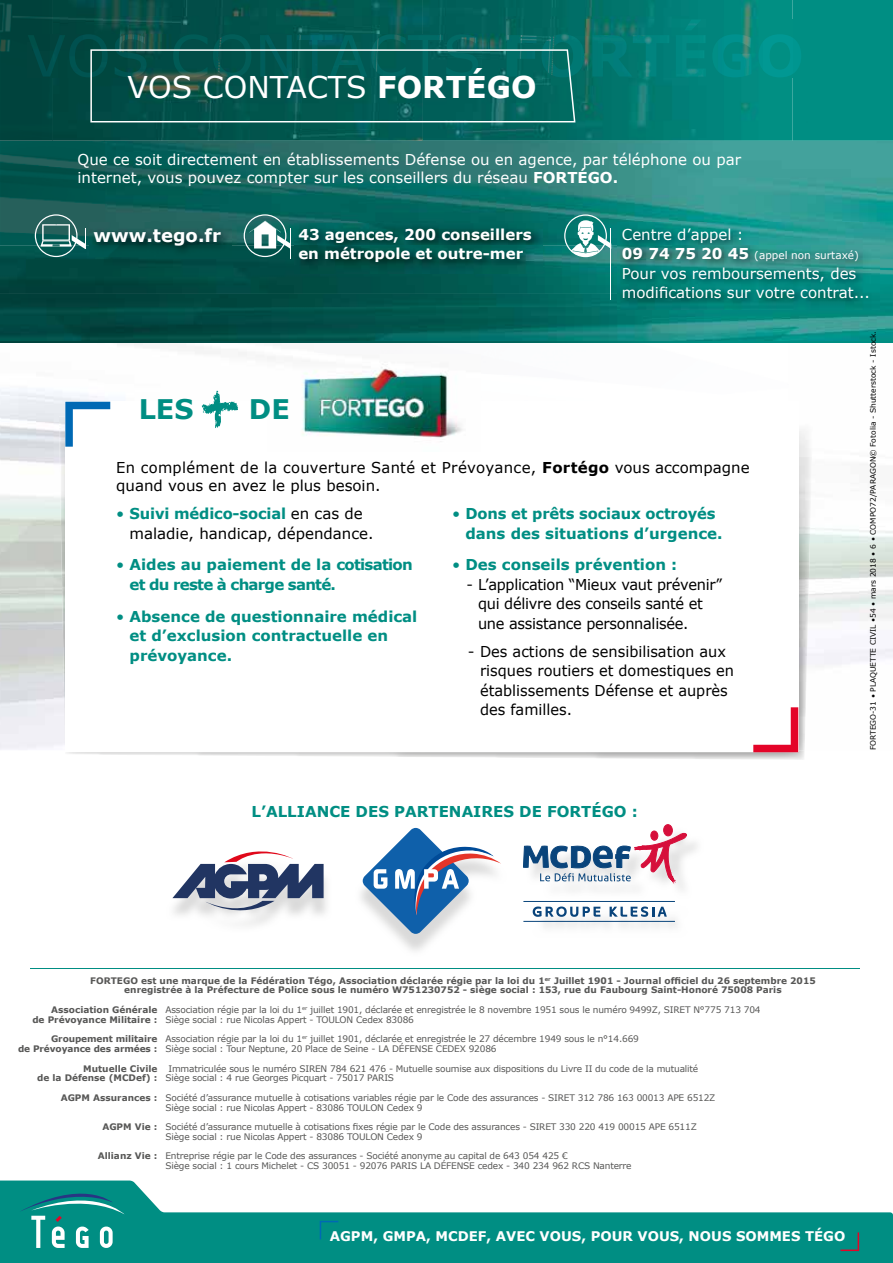
<style>
.page{position:relative;width:893px;height:1263px;background:#fff}
.page>*{position:absolute;margin:0;border:0;box-sizing:border-box;transform-origin:0 0}
.t1{font:30px "Verdana";color:#fff}
.t2{font:700 27px "Verdana";color:#008e83}
.t3{font:700 18px "Verdana";color:#fff}
.t4{font:15px/19.5px "Verdana";color:#000}
.t5{font:15px/18px "Verdana";color:#fff}
.t6{font:700 15px/19.5px "Verdana";color:#008e83}
.t7{font:15px/19.5px "Verdana";letter-spacing:-.02em;color:#000}
.t8{font:700 15px/19.5px "Verdana";letter-spacing:-.05em;color:#008e83}
.t9{font:700 15px/19.5px "Verdana";color:#fff}
.t10{font:700 13.35px "Verdana";color:#fff}
.t11{font:10.5px "Verdana";color:#fff}
.t12{font:9px/9.8px "Verdana";letter-spacing:-.02em;color:#575756}
.t13{font:700 9px/9.8px "Verdana";color:#575756;text-align:right}
.t14{font:7.5px "Verdana";color:#000}
.s1{font-weight:700}
.s2{font-weight:700;font-size:15px}
.s3{color:#008e83}
.s4{font-weight:700;color:#008e83}
.s5{font-weight:400}
</style>
<div class="page">
<img style="left:788px;top:342px;width:105px;height:323px">
<img style="left:0;top:342px;width:105px;height:408px">
<img style="left:473px;top:342px;width:315px;height:1px">
<img style="left:105px;top:342px;width:210px;height:60px">
<img style="left:315px;top:342px;width:158px;height:1px">
<img style="left:0;top:294px;width:893px;height:48px">
<img style="left:0;top:141px;width:893px;height:105px">
<img style="left:879px;top:246px;width:14px;height:48px">
<img style="left:0;top:246px;width:618px;height:48px">
<div style="left:792px;top:0;width:101px;height:141px;background:#008e83"></div>
<img style="left:0;top:141px;width:789px;height:1px">
<img style="left:0;top:0;width:792px;height:141px">
<img style="left:28px;top:34px;width:453px;height:43px">
<img style="left:792px;top:20px;width:9px;height:57px">
<img style="left:507px;top:20px;width:285px;height:57px">
<svg style="left:90px;top:49px;width:485px;height:73px;background:#0e6059"></svg>
<img style="left:89px;top:223px;width:142px;height:34px">
<svg style="left:35px;top:214px;width:51px;height:43px;background:#437c77"></svg>
<img style="left:294px;top:223px;width:248px;height:50px">
<hr style="left:291px;top:228px;width:1px;height:31px;background:#fff">
<svg style="left:244px;top:214px;width:47px;height:43px"></svg>
<hr style="left:610px;top:228px;width:1px;height:72px;background:#fff">
<img style="left:618px;top:223px;width:261px;height:86px">
<svg style="left:564px;top:214px;width:47px;height:43px"></svg>
<svg style="left:0;top:1180px;width:893px;height:83px;fill:#008e83"></svg>
<svg style="left:18px;top:1180px;width:107px;height:68px;background:#249a93"></svg>
<svg style="left:320px;top:1221px;width:18px;height:18px"></svg>
<svg style="left:840px;top:1232px;width:19px;height:19px"></svg>
<svg style="left:533px;top:906px;width:67px;height:11px"></svg>
<svg style="left:610px;top:906px;width:57px;height:11px"></svg>
<hr style="left:523px;top:901px;width:152px;height:1px;background:#09447b">
<hr style="left:523px;top:921px;width:152px;height:1px;background:#09447b">
<div style="left:650px;top:831px;width:8px;height:10px;background:#d71842;border:1px solid #d60f3b;border-radius:50%"></div>
<div style="left:663px;top:824px;width:10px;height:12px;background:#d60f3b;border:1px solid #d60f3b;border-radius:50%"></div>
<svg style="left:523px;top:832px;width:164px;height:64px"></svg>
<svg style="left:172px;top:851px;width:152px;height:71px"></svg>
<svg style="left:363px;top:828px;width:138px;height:106px"></svg>
<img style="left:798px;top:424px;width:15px;height:326px">
<img style="left:59px;top:416px;width:6px;height:334px">
<div style="left:65px;top:402px;width:733px;height:350px;background:#fff"></div>
<svg style="left:65px;top:402px;width:45px;height:45px"></svg>
<svg style="left:753px;top:707px;width:45px;height:45px"></svg>
<img style="left:267px;top:354px;width:196px;height:84px">
<svg style="left:202px;top:391px;width:36px;height:37px"></svg>
<hr style="left:30px;top:968px;width:829px;height:1px;background:#008e83">
<h1 class="t1" style="left:128px;top:66px;width:410px">VOS CONTACTS <span class="s1">FORTÉGO</span></h1>
<h3 class="t5" style="left:78px;top:150px;width:665px">Que ce soit directement en établissements Défense ou en agence, par téléphone ou par internet, vous pouvez compter sur les conseillers du réseau <span class="s1">FORTÉGO.</span></h3>
<h3 class="t3" style="left:94px;top:223px;width:129px">www.tego.fr</h3>
<h3 class="t9" style="left:298px;top:224px;width:235px">43 agences, 200 conseillers en métropole et outre-mer</h3>
<h3 class="t5" style="left:622px;top:225px;width:123px">Centre d’appel :</h3>
<p class="t11" style="left:622px;top:248px;width:239px"><span class="s2">09 74 75 20 45</span> (appel non surtaxé)</p>
<h3 class="t5" style="left:622px;top:263px;width:250px;line-height:19.5px">Pour vos remboursements, des modifications sur votre contrat...</h3>
<h2 class="t2" style="left:139px;top:390px;width:56px">LES</h2>
<h2 class="t2" style="left:249px;top:390px;width:42px">DE</h2>
<h3 class="t4" style="left:116px;top:458px;width:635px;line-height:18px">En complément de la couverture Santé et Prévoyance, <span class="s1">Fortégo</span> vous accompagne quand vous en avez le plus besoin.</h3>
<h3 class="t4" style="left:130px;top:504px;width:246px;text-indent:-13px"><span class="s3">•</span> <span class="s4">Suivi médico-social</span> en cas de maladie, handicap, dépendance.</h3>
<h3 class="t8" style="left:130px;top:555px;width:285px;text-indent:-13px"><span class="s5">•</span> Aides au paiement de la cotisation et du reste à charge santé.</h3>
<h3 class="t6" style="left:130px;top:606px;width:289px;text-indent:-13px"><span class="s5">•</span> Absence de questionnaire médical et d’exclusion contractuelle en prévoyance.</h3>
<h3 class="t6" style="left:465px;top:504px;width:259px;text-indent:-13px"><span class="s5">•</span> Dons et prêts sociaux octroyés dans des situations d’urgence.</h3>
<h3 class="t6" style="left:452px;top:555px;width:227px"><span class="s5">•</span> Des conseils prévention :</h3>
<h3 class="t7" style="left:478px;top:574px;width:246px;text-indent:-11px">- L’application “Mieux vaut prévenir” qui délivre des conseils santé et une assistance personnalisée.</h3>
<h3 class="t4" style="left:480px;top:641px;width:256px;text-indent:-12px">- Des actions de sensibilisation aux risques routiers et domestiques en établissements Défense et auprès des familles.</h3>
<h3 class="t6" style="left:252px;top:802px;width:388px">L’ALLIANCE DES PARTENAIRES DE FORTÉGO :</h3>
<p class="t14" style="left:868px;top:750px;width:421px;rotate:-90deg">FORTEGO-31 • PLAQUETTE CIVIL •54 • mars 2018 • 6 • COMPO72/PARAGON© Fotolia - Shutterstock - Istock.</p>
<p class="t13" style="left:90px;top:975px;width:727px;text-align:center">FORTEGO est une marque de la Fédération Tégo, Association déclarée régie par la loi du 1<sup>er</sup> Juillet 1901 - Journal officiel du 26 septembre 2015 enregistrée à la Préfecture de Police sous le numéro W751230752 - siège social : 153, rue du Faubourg Saint-Honoré 75008 Paris</p>
<p class="t13" style="left:32px;top:1005px;width:127px">Association Générale<br>de Prévoyance Militaire :</p>
<p class="t13" style="left:18px;top:1034px;width:141px">Groupement militaire<br>de Prévoyance des armées :</p>
<p class="t13" style="left:37px;top:1063px;width:122px">Mutuelle Civile<br>de la Défense (MCDef) :</p>
<p class="t13" style="left:61px;top:1092px;width:98px">AGPM Assurances :</p>
<p class="t13" style="left:102px;top:1122px;width:57px">AGPM Vie :</p>
<p class="t13" style="left:98px;top:1151px;width:61px">Allianz Vie :</p>
<p class="t12" style="left:165px;top:1005px;width:597px">Association régie par la loi du 1<sup>er</sup> juillet 1901, déclarée et enregistrée le 8 novembre 1951 sous le numéro 9499Z, SIRET N°775 713 704<br>Siège social : rue Nicolas Appert - TOULON Cedex 83086</p>
<p class="t12" style="left:165px;top:1034px;width:475px">Association régie par la loi du 1<sup>er</sup> juillet 1901, déclarée et enregistrée le 27 décembre 1949 sous le n°14.669<br>Siège social : Tour Neptune, 20 Place de Seine - LA DÉFENSE CEDEX 92086</p>
<p class="t12" style="left:165px;top:1063px;width:534px;text-indent:3px">Immatriculée sous le numéro SIREN 784 621 476 - Mutuelle soumise aux dispositions du Livre II du code de la mutualité<br>Siège social : 4 rue Georges Picquart - 75017 PARIS</p>
<p class="t12" style="left:165px;top:1092px;width:551px">Société d’assurance mutuelle à cotisations variables régie par le Code des assurances - SIRET 312 786 163 00013 APE 6512Z<br>Siège social : rue Nicolas Appert - 83086 TOULON Cedex 9</p>
<p class="t12" style="left:165px;top:1122px;width:533px">Société d’assurance mutuelle à cotisations fixes régie par le Code des assurances - SIRET 330 220 419 00015 APE 6511Z<br>Siège social : rue Nicolas Appert - 83086 TOULON Cedex 9</p>
<p class="t12" style="left:165px;top:1151px;width:468px">Entreprise régie par le Code des assurances - Société anonyme au capital de 643 054 425 €<br>Siège social : 1 cours Michelet - CS 30051 - 92076 PARIS LA DÉFENSE cedex - 340 234 962 RCS Nanterre</p>
<h3 class="t10" style="left:330px;top:1227px;width:517px">AGPM, GMPA, MCDEF, AVEC VOUS, POUR VOUS, NOUS SOMMES TÉGO</h3>
</div>
